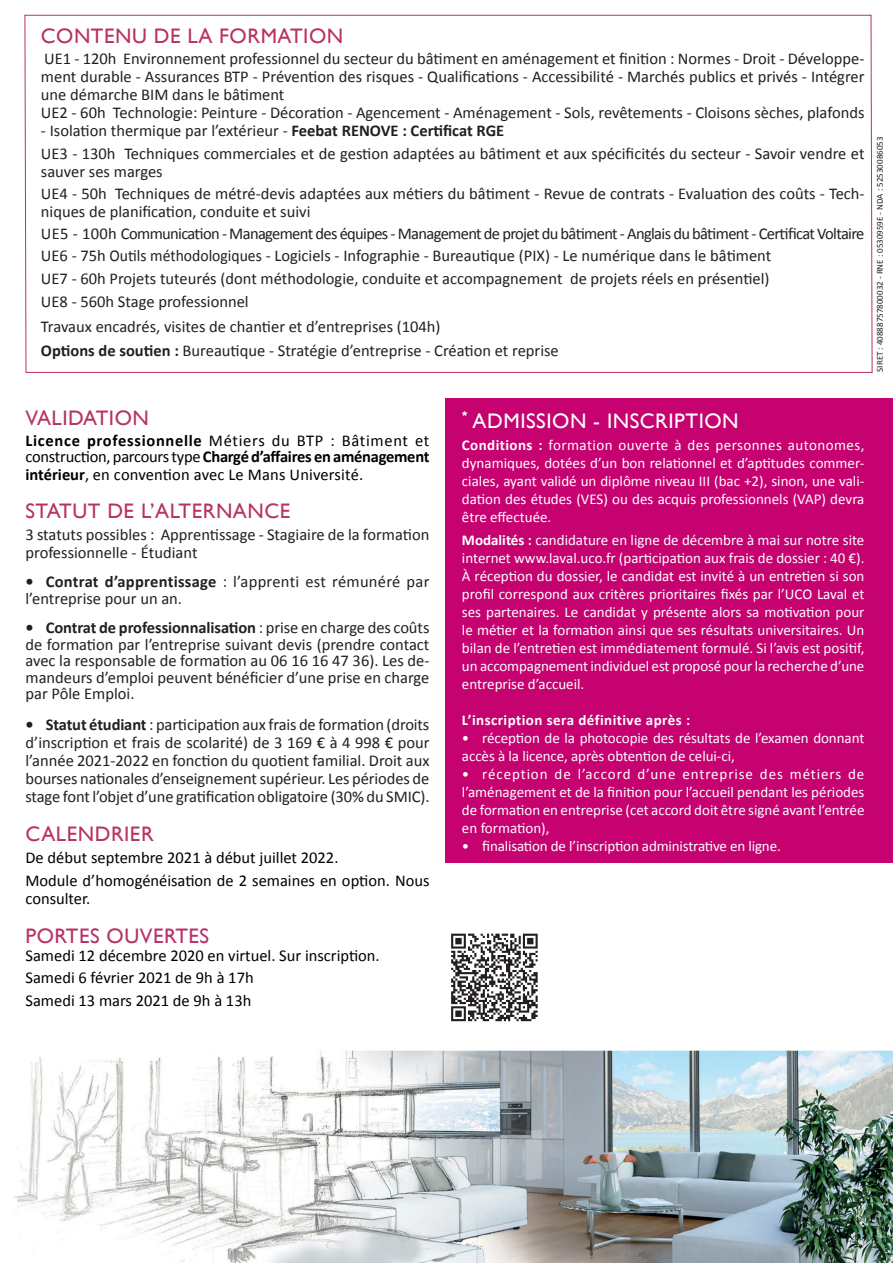
<style>
.page{position:relative;width:893px;height:1263px;background:#fff}
.page>*{position:absolute;margin:0;border:0;box-sizing:border-box;transform-origin:0 0}
.Puce{font:21px "Gill Sans";letter-spacing:.025em;color:#b83265}
.Encadré{font:21px "Gill Sans";letter-spacing:.025em;color:#b83265}
.Puce-2{font:21px "Gill Sans";letter-spacing:.025em;color:#fff}
.Puce-3{font:16.5px/18px "Calibri";color:#231f20}
.Puce-4{font:16.5px/18px "Calibri";color:#000}
.Puce-5{font:16.5px "Calibri";letter-spacing:-.04em;color:#231f20}
.Puce-6{font:700 16.5px/16.5px "Calibri";letter-spacing:-.02em;color:#000}
.Puce-7{font:15px/18px "Calibri";color:#fff;text-align:justify}
.Puce-8{font:15px "Calibri";letter-spacing:.03em;color:#fff}
.Puce-9{font:15px "Calibri";letter-spacing:.06em;color:#fff}
.Puce-10{font:700 15px "Calibri";letter-spacing:.03em;color:#fff}
.t1{font:9px "Calibri";color:#231f20}
.s1{font-weight:700}
.s2{font-weight:400}
.s3{font-family:"Impact"}
</style>
<div class="page">
<div style="left:446px;top:399px;width:447px;height:464px;background:#c60170"></div>
<svg style="left:24px;top:15px;width:849px;height:358px"></svg>
<img style="left:451px;top:933px;width:87px;height:89px">
<img style="left:13px;top:1050px;width:880px;height:213px">
<p class="Puce" style="left:41px;top:24px;width:304px">CONTENU DE LA FORMATION</p>
<p class="Puce-3" style="left:41px;top:50px;width:825px;text-align:justify">UE1 - 120h Environnement professionnel du secteur du bâtiment en aménagement et finition : Normes - Droit - Développe&shy;ment durable - Assurances BTP - Prévention des risques - Qualifications - Accessibilité - Marchés publics et privés - Intégrer une démarche BIM dans le bâtiment</p>
<p class="Puce-3" style="left:41px;top:104px;width:825px">UE2 - 60h Technologie: Peinture - Décoration - Agencement - Aménagement - Sols, revêtements - Cloisons sèches, plafonds</p>
<p class="Puce-3" style="left:41px;top:122px;width:465px">- Isolation thermique par l’extérieur - <span class="s1">Feebat RENOVE : Certificat RGE</span></p>
<p class="Puce-3" style="left:41px;top:144px;width:825px">UE3 - 130h Techniques commerciales et de gestion adaptées au bâtiment et aux spécificités du secteur - Savoir vendre et sauver ses marges</p>
<p class="Puce-3" style="left:41px;top:184px;width:825px">UE4 - 50h Techniques de métré-devis adaptées aux métiers du bâtiment - Revue de contrats - Evaluation des coûts - Tech&shy;niques de planification, conduite et suivi</p>
<p class="Puce-5" style="left:41px;top:223px;width:825px">UE5 - 100h Communication - Management des équipes - Management de projet du bâtiment - Anglais du bâtiment - Certificat Voltaire</p>
<p class="Puce-3" style="left:41px;top:247px;width:732px">UE6 - 75h Outils méthodologiques - Logiciels - Infographie - Bureautique (PIX) - Le numérique dans le bâtiment</p>
<p class="Puce-3" style="left:41px;top:269px;width:730px">UE7 - 60h Projets tuteurés (dont méthodologie, conduite et accompagnement de projets réels en présentiel)</p>
<p class="Puce-3" style="left:41px;top:292px;width:209px">UE8 - 560h Stage professionnel</p>
<p class="Puce-3" style="left:41px;top:318px;width:401px">Travaux encadrés, visites de chantier et d’entreprises (104h)</p>
<p class="Puce-3" style="left:41px;top:341px;width:519px"><span class="s1">Options de soutien :</span> Bureautique - Stratégie d’entreprise - Création et reprise</p>
<p class="t1" style="left:874px;top:372px;width:237px;rotate:-90deg">SIRET : 40888757800032 - RNE : 0530959E - NDA : 52530086053</p>
<p class="Puce" style="left:26px;top:406px;width:125px">VALIDATION</p>
<p class="Puce-6" style="left:26px;top:432px;width:405px">Licence professionnelle <span class="s2">Métiers du BTP : Bâtiment et construction, parcours type</span> Chargé d’affaires en aménagement</p>
<p class="Puce-4" style="left:26px;top:466px;width:339px"><span class="s1">intérieur</span>, en convention avec Le Mans Université.</p>
<p class="Puce" style="left:26px;top:499px;width:266px">STATUT DE L’ALTERNANCE</p>
<p class="Puce-3" style="left:26px;top:526px;width:405px">3 statuts possibles : Apprentissage - Stagiaire de la formation professionnelle - Étudiant</p>
<p class="Puce-3" style="left:26px;top:574px;width:405px;line-height:16.5px"><span class="s1">• Contrat d’apprentissage</span> : l’apprenti est rémunéré par l’entreprise pour un an.</p>
<p class="Puce-3" style="left:26px;top:619px;width:405px;line-height:16.5px;text-align:justify"><span class="s1">• Contrat de professionnalisation</span> : prise en charge des coûts de formation par l’entreprise suivant devis (prendre contact avec la responsable de formation au 06 16 16 47 36). Les de&shy;mandeurs d’emploi peuvent bénéficier d’une prise en charge par Pôle Emploi.</p>
<p class="Puce-3" style="left:26px;top:715px;width:405px;text-align:justify"><span class="s1">• Statut étudiant</span> : participation aux frais de formation (droits d’inscription et frais de scolarité) de 3 169 € à 4 998 € pour l’année 2021-2022 en fonction du quotient familial. Droit aux bourses nationales d’enseignement supérieur. Les périodes de stage font l’objet d’une gratification obligatoire (30% du SMIC).</p>
<p class="Encadré" style="left:26px;top:822px;width:130px">CALENDRIER</p>
<p class="Puce-4" style="left:26px;top:849px;width:314px">De début septembre 2021 à début juillet 2022.</p>
<p class="Puce-4" style="left:26px;top:871px;width:405px">Module d’homogénéisation de 2 semaines en option. Nous consulter.</p>
<p class="Encadré" style="left:26px;top:924px;width:185px">PORTES OUVERTES</p>
<p class="Puce-4" style="left:26px;top:946px;width:356px">Samedi 12 décembre 2020 en virtuel. Sur inscription.</p>
<p class="Puce-4" style="left:26px;top:969px;width:230px">Samedi 6 février 2021 de 9h à 17h</p>
<p class="Puce-4" style="left:26px;top:991px;width:227px">Samedi 13 mars 2021 de 9h à 13h</p>
<p class="Puce-2" style="left:462px;top:409px;width:278px"><span class="s3">*</span> ADMISSION - INSCRIPTION</p>
<p class="Puce-8" style="left:462px;top:436px;width:404px"><span class="s1">Conditions :</span> formation ouverte à des personnes autonomes,</p>
<p class="Puce-7" style="left:462px;top:454px;width:404px">dynamiques, dotées d’un bon relationnel et d’aptitudes commer&shy;ciales, ayant validé un diplôme niveau III (bac +2), sinon, une vali&shy;dation des études (VES) ou des acquis professionnels (VAP) devra être effectuée.</p>
<p class="Puce-7" style="left:462px;top:531px;width:404px"><span class="s1">Modalités :</span> candidature en ligne de décembre à mai sur notre site internet www.laval.uco.fr (participation aux frais de dossier : 40 €).</p>
<p class="Puce-7" style="left:462px;top:567px;width:404px">À réception du dossier, le candidat est invité à un entretien si son profil correspond aux critères prioritaires fixés par l’UCO Laval et ses partenaires. Le candidat y présente alors sa motivation pour le métier et la formation ainsi que ses résultats universitaires. Un bilan de l’entretien est immédiatement formulé. Si l’avis est positif, un accompagnement individuel est proposé pour la recherche d’une entreprise d’accueil.</p>
<p class="Puce-10" style="left:462px;top:710px;width:230px">L’inscription sera définitive après :</p>
<p class="Puce-7" style="left:462px;top:729px;width:404px">• réception de la photocopie des résultats de l’examen donnant</p>
<p class="Puce-7" style="left:462px;top:747px;width:274px">accès à la licence, après obtention de celui-ci,</p>
<p class="Puce-9" style="left:462px;top:764px;width:404px">• réception de l’accord d’une entreprise des métiers de</p>
<p class="Puce-7" style="left:462px;top:783px;width:404px">l’aménagement et de la finition pour l’accueil pendant les périodes de formation en entreprise (cet accord doit être signé avant l’entrée en formation),</p>
<p class="Puce-7" style="left:462px;top:837px;width:320px">• finalisation de l’inscription administrative en ligne.</p>
</div>
